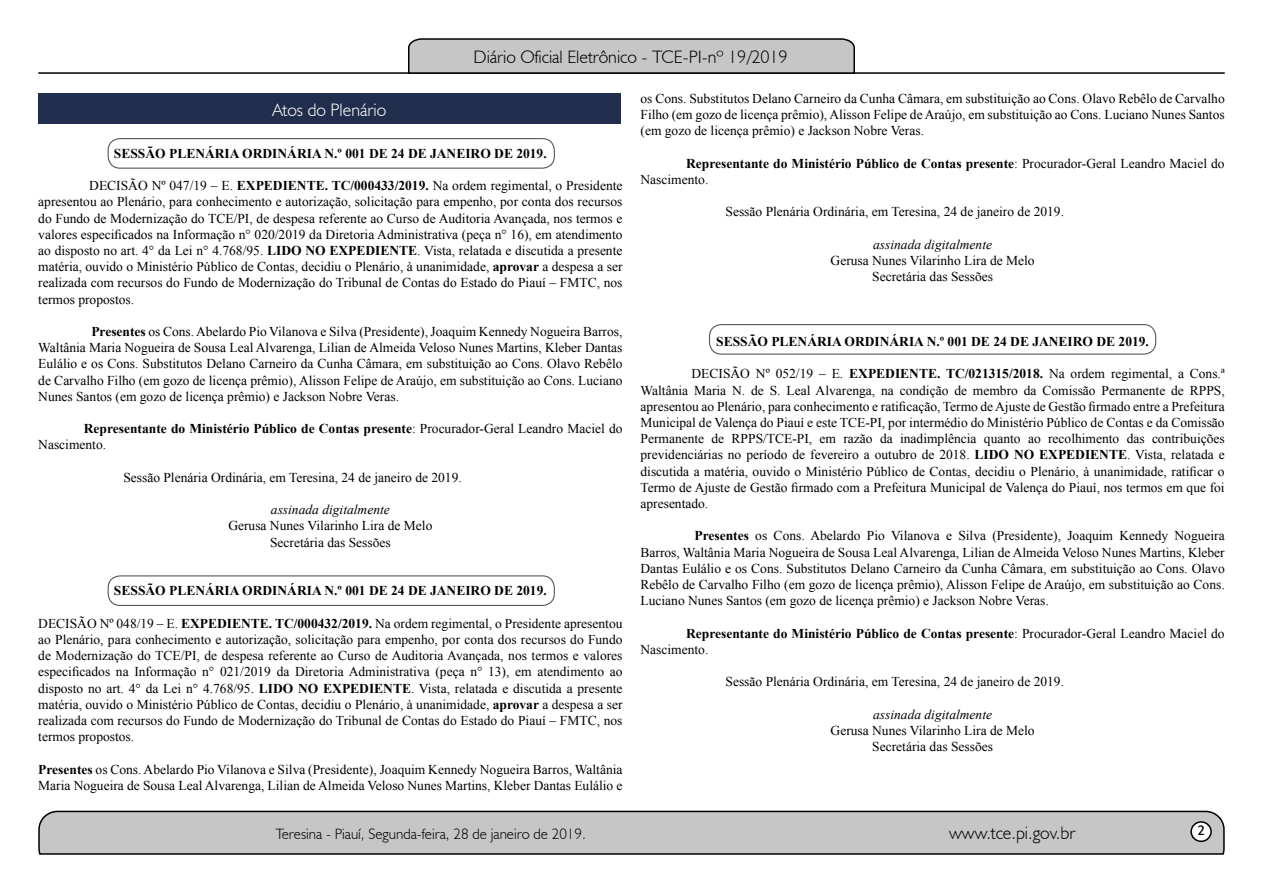
<style>
.page{position:relative;width:1263px;height:893px;background:#fff}
.page>*{position:absolute;margin:0;border:0;box-sizing:border-box;transform-origin:0 0}
.t1{font:300 18px "Humanist 521 BT";color:#000}
.t2{font:300 18px "Humanist 521 BT";color:#fff}
.t3{font:300 15px "Humanist 521 BT";color:#000}
.t4{font:15px "Estrangelo Edessa";color:#000}
.t5{font:13.5px/16.2px "Times New Roman";color:#000;text-align:justify}
.t6{font:700 13.5px/16.2px "Times New Roman";color:#000}
.t7{font:italic 13.5px "Times New Roman";color:#000}
.s1{font-weight:700}
.s2{font-weight:400}
</style>
<div class="page">
<svg style="left:38px;top:810px;width:1187px;height:45px;background:#b9b9b9"></svg>
<div style="left:1191px;top:822px;width:20px;height:19px;background:#fff;border-radius:50%"></div>
<div style="left:1190px;top:821px;width:22px;height:21px;border:2px solid #000;border-radius:50%"></div>
<hr style="left:38px;top:72px;width:1187px;height:2px;background:#000">
<svg style="left:407px;top:38px;width:449px;height:36px;background:#b4b4b4"></svg>
<div style="left:38px;top:94px;width:582px;height:30px;background:#212d4c"></div>
<div style="left:108px;top:138px;width:447px;height:31px;border:1px solid #575756;border-radius:12px"></div>
<div style="left:108px;top:575px;width:447px;height:31px;border:1px solid #575756;border-radius:12px"></div>
<div style="left:709px;top:324px;width:447px;height:31px;border:1px solid #575756;border-radius:12px"></div>
<h1 class="t1" style="left:473px;top:46px;width:316px">Diário Oficial Eletrônico - TCE-PI-nº 19/2019</h1>
<h1 class="t2" style="left:272px;top:99px;width:115px">Atos do Plenário</h1>
<p class="t6" style="left:114px;top:145px;width:434px">SESSÃO PLENÁRIA ORDINÁRIA N.º 001 DE 24 DE JANEIRO DE 2019.</p>
<p class="t5" style="left:38px;top:177px;width:586px;text-indent:51px">DECISÃO Nº 047/19 – E. <span class="s1">EXPEDIENTE. TC/000433/2019.</span> Na ordem regimental, o Presidente apresentou ao Plenário, para conhecimento e autorização, solicitação para empenho, por conta dos recursos do Fundo de Modernização do TCE/PI, de despesa referente ao Curso de Auditoria Avançada, nos termos e valores especificados na Informação n° 020/2019 da Diretoria Administrativa (peça n° 16), em atendimento ao disposto no art. 4° da Lei n° 4.768/95. <span class="s1">LIDO NO EXPEDIENTE</span>. Vista, relatada e discutida a presente matéria, ouvido o Ministério Público de Contas, decidiu o Plenário, à unanimidade, <span class="s1">aprovar</span> a despesa a ser realizada com recursos do Fundo de Modernização do Tribunal de Contas do Estado do Piauí – FMTC, nos termos propostos.</p>
<p class="t5" style="left:38px;top:323px;width:586px;text-indent:53px"><span class="s1">Presentes</span> os Cons. Abelardo Pio Vilanova e Silva (Presidente), Joaquim Kennedy Nogueira Barros, Waltânia Maria Nogueira de Sousa Leal Alvarenga, Lilian de Almeida Veloso Nunes Martins, Kleber Dantas Eulálio e os Cons. Substitutos Delano Carneiro da Cunha Câmara, em substituição ao Cons. Olavo Rebêlo de Carvalho Filho (em gozo de licença prêmio), Alisson Felipe de Araújo, em substituição ao Cons. Luciano Nunes Santos (em gozo de licença prêmio) e Jackson Nobre Veras.</p>
<p class="t6" style="left:38px;top:420px;width:586px;text-indent:46px">Representante do Ministério Público de Contas presente<span class="s2">: Procurador-Geral Leandro Maciel do<br>Nascimento.</span></p>
<p class="t5" style="left:123px;top:469px;width:340px">Sessão Plenária Ordinária, em Teresina, 24 de janeiro de 2019.</p>
<p class="t7" style="left:271px;top:500px;width:120px">assinada digitalmente</p>
<p class="t5" style="left:228px;top:518px;width:206px;text-align:center">Gerusa Nunes Vilarinho Lira de Melo<br>Secretária das Sessões</p>
<p class="t6" style="left:114px;top:582px;width:434px">SESSÃO PLENÁRIA ORDINÁRIA N.º 001 DE 24 DE JANEIRO DE 2019.</p>
<p class="t5" style="left:38px;top:615px;width:586px">DECISÃO Nº 048/19 – E. <span class="s1">EXPEDIENTE. TC/000432/2019.</span> Na ordem regimental, o Presidente apresentou ao Plenário, para conhecimento e autorização, solicitação para empenho, por conta dos recursos do Fundo de Modernização do TCE/PI, de despesa referente ao Curso de Auditoria Avançada, nos termos e valores especificados na Informação n° 021/2019 da Diretoria Administrativa (peça n° 13), em atendimento ao disposto no art. 4° da Lei n° 4.768/95. <span class="s1">LIDO NO EXPEDIENTE</span>. Vista, relatada e discutida a presente matéria, ouvido o Ministério Público de Contas, decidiu o Plenário, à unanimidade, <span class="s1">aprovar</span> a despesa a ser realizada com recursos do Fundo de Modernização do Tribunal de Contas do Estado do Piauí – FMTC, nos termos propostos.</p>
<p class="t5" style="left:38px;top:761px;width:586px"><span class="s1">Presentes</span> os Cons. Abelardo Pio Vilanova e Silva (Presidente), Joaquim Kennedy Nogueira Barros, Waltânia<br>Maria Nogueira de Sousa Leal Alvarenga, Lilian de Almeida Veloso Nunes Martins, Kleber Dantas Eulálio e</p>
<p class="t5" style="left:640px;top:90px;width:586px">os Cons. Substitutos Delano Carneiro da Cunha Câmara, em substituição ao Cons. Olavo Rebêlo de Carvalho Filho (em gozo de licença prêmio), Alisson Felipe de Araújo, em substituição ao Cons. Luciano Nunes Santos (em gozo de licença prêmio) e Jackson Nobre Veras.</p>
<p class="t6" style="left:640px;top:155px;width:586px;text-indent:46px">Representante do Ministério Público de Contas presente<span class="s2">: Procurador-Geral Leandro Maciel do<br>Nascimento.</span></p>
<p class="t5" style="left:725px;top:203px;width:340px">Sessão Plenária Ordinária, em Teresina, 24 de janeiro de 2019.</p>
<p class="t7" style="left:873px;top:235px;width:120px">assinada digitalmente</p>
<p class="t5" style="left:831px;top:252px;width:206px;text-align:center">Gerusa Nunes Vilarinho Lira de Melo<br>Secretária das Sessões</p>
<p class="t6" style="left:716px;top:333px;width:434px">SESSÃO PLENÁRIA ORDINÁRIA N.º 001 DE 24 DE JANEIRO DE 2019.</p>
<p class="t5" style="left:640px;top:365px;width:586px;text-indent:51px">DECISÃO Nº 052/19 – E. <span class="s1">EXPEDIENTE. TC/021315/2018.</span> Na ordem regimental, a Cons.ª Waltânia Maria N. de S. Leal Alvarenga, na condição de membro da Comissão Permanente de RPPS, apresentou ao Plenário, para conhecimento e ratificação, Termo de Ajuste de Gestão firmado entre a Prefeitura Municipal de Valença do Piauí e este TCE-PI, por intermédio do Ministério Público de Contas e da Comissão Permanente de RPPS/TCE-PI, em razão da inadimplência quanto ao recolhimento das contribuições previdenciárias no período de fevereiro a outubro de 2018. <span class="s1">LIDO NO EXPEDIENTE</span>. Vista, relatada e discutida a matéria, ouvido o Ministério Público de Contas, decidiu o Plenário, à unanimidade, ratificar o Termo de Ajuste de Gestão firmado com a Prefeitura Municipal de Valença do Piauí, nos termos em que foi apresentado.</p>
<p class="t5" style="left:640px;top:527px;width:586px;text-indent:54px"><span class="s1">Presentes</span> os Cons. Abelardo Pio Vilanova e Silva (Presidente), Joaquim Kennedy Nogueira Barros, Waltânia Maria Nogueira de Sousa Leal Alvarenga, Lilian de Almeida Veloso Nunes Martins, Kleber Dantas Eulálio e os Cons. Substitutos Delano Carneiro da Cunha Câmara, em substituição ao Cons. Olavo Rebêlo de Carvalho Filho (em gozo de licença prêmio), Alisson Felipe de Araújo, em substituição ao Cons.<br>Luciano Nunes Santos (em gozo de licença prêmio) e Jackson Nobre Veras.</p>
<p class="t6" style="left:640px;top:625px;width:586px;text-indent:46px">Representante do Ministério Público de Contas presente<span class="s2">: Procurador-Geral Leandro Maciel do<br>Nascimento.</span></p>
<p class="t5" style="left:725px;top:673px;width:340px">Sessão Plenária Ordinária, em Teresina, 24 de janeiro de 2019.</p>
<p class="t7" style="left:873px;top:705px;width:120px">assinada digitalmente</p>
<p class="t5" style="left:831px;top:722px;width:206px;text-align:center">Gerusa Nunes Vilarinho Lira de Melo<br>Secretária das Sessões</p>
<p class="t3" style="left:276px;top:824px;width:312px">Teresina - Piauí, Segunda-feira, 28 de janeiro de 2019.</p>
<h1 class="t1" style="left:949px;top:822px;width:128px">www.tce.pi.gov.br</h1>
<p class="t4" style="left:1197px;top:823px;width:9px">2</p>
</div>
